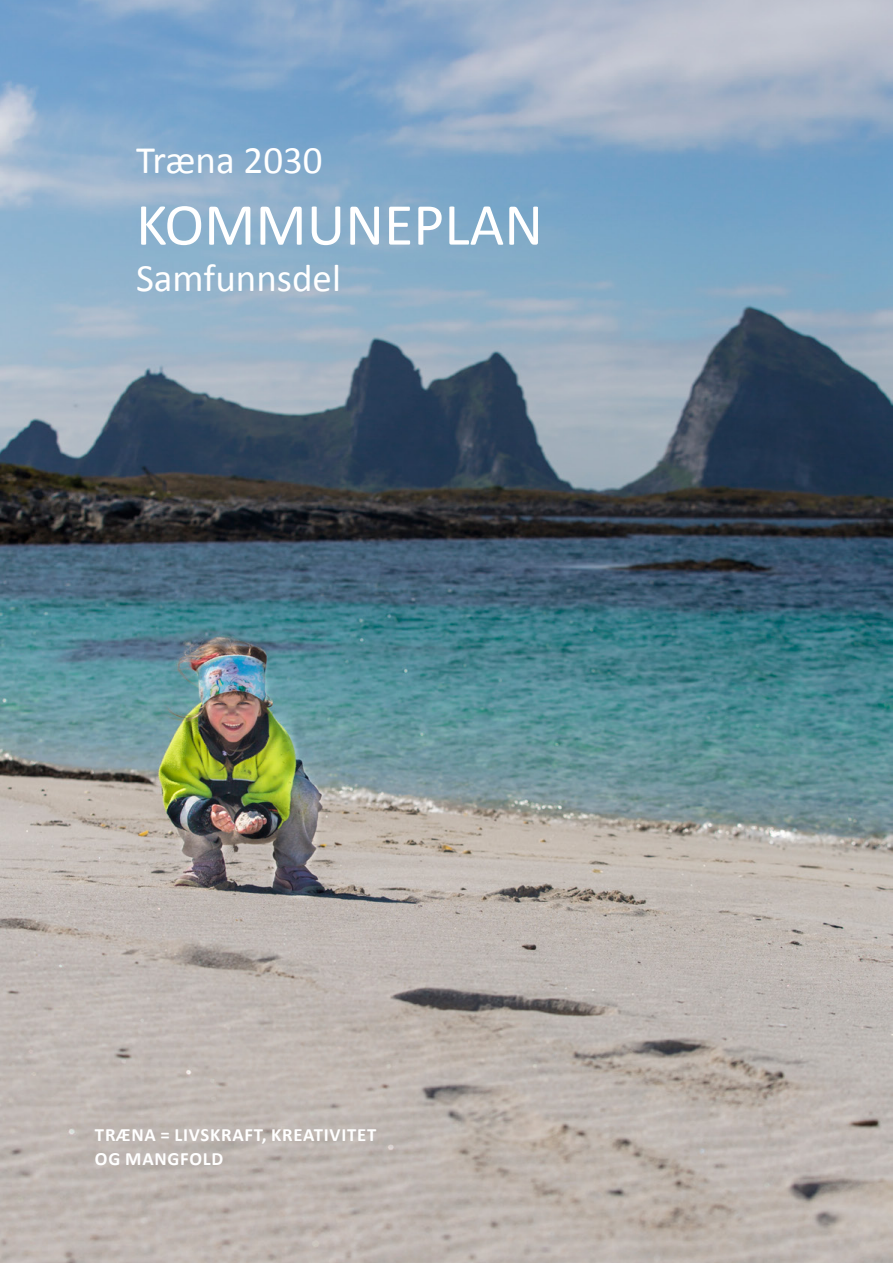
<style>
.page{position:relative;width:893px;height:1263px;background:#fff}
.page>*{position:absolute;margin:0;border:0;box-sizing:border-box;transform-origin:0 0}
.t1{font:60px "Calibri";color:#fff}
.t2{font:39px "Calibri";color:#fff}
.t3{font:700 18.75px/23.4px "Calibri";letter-spacing:.04em;color:#fff}
</style>
<div class="page">
<img style="left:0;top:0;width:893px;height:1263px">
<h2 class="t2" style="left:136px;top:135px;width:188px">Træna 2030</h2>
<h1 class="t1" style="left:136px;top:187px;width:408px">KOMMUNEPLAN</h1>
<h2 class="t2" style="left:136px;top:254px;width:206px">Samfunnsdel</h2>
<p class="t3" style="left:95px;top:1123px;width:283px">TRÆNA = LIVSKRAFT, KREATIVITET<br>OG MANGFOLD</p>
</div>
